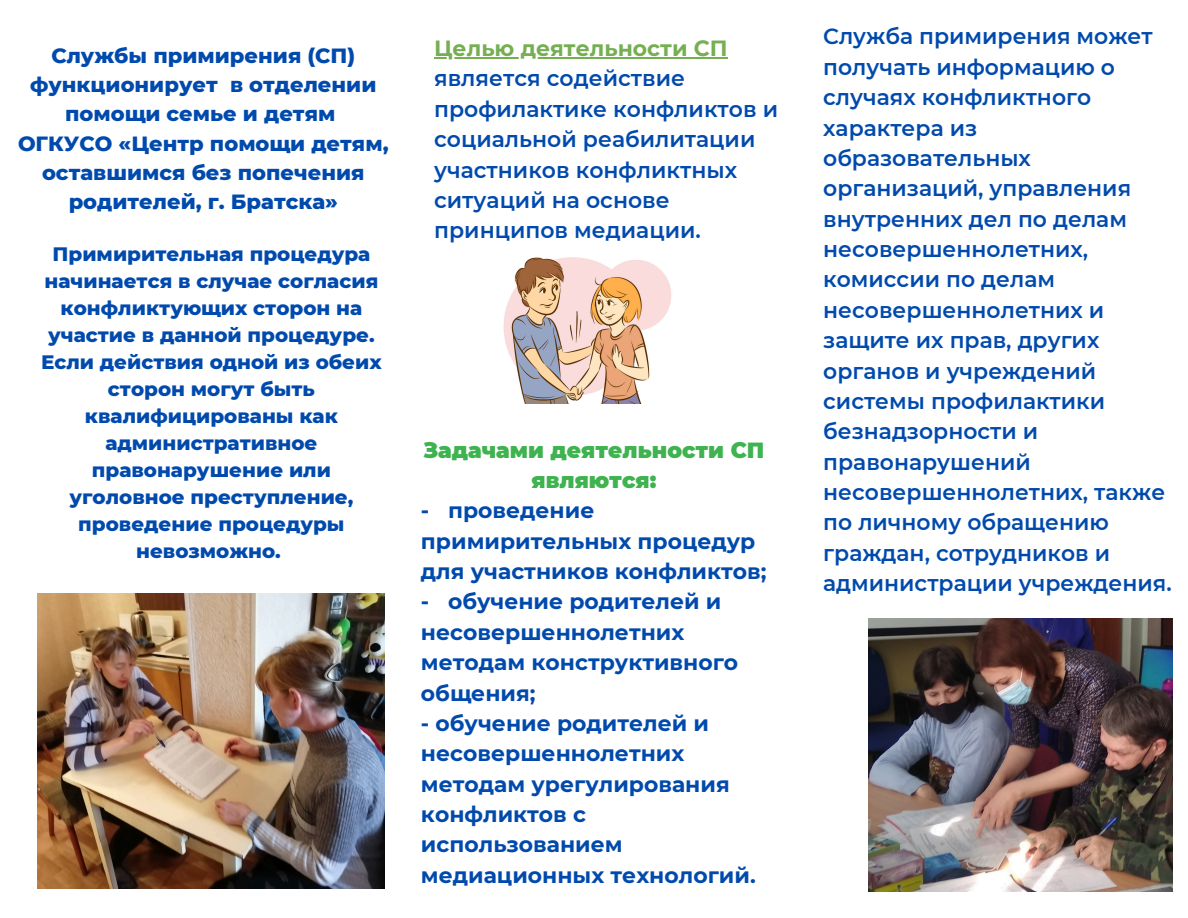
<style>
.page{position:relative;width:1188px;height:918px;background:#fff}
.page>*{position:absolute;margin:0;border:0;box-sizing:border-box;transform-origin:0 0}
.t1{font:600 21.9px/30.3px "Montserrat";color:#004aad}
.t2{font:700 21.9px/30.3px "Montserrat";color:#004aad}
.t3{font:900 21.9px/30.3px "Montserrat";color:#3eb34f;text-align:center}
.t4{font:800 21px/29.2px "Montserrat";color:#004aad;text-align:center}
.t5{font:800 19.8px/27px "Montserrat";color:#004aad;text-align:center}
.s1{font-weight:700;color:#75af52}
</style>
<div class="page">
<img style="left:38px;top:593px;width:346px;height:295px">
<img style="left:869px;top:618px;width:303px;height:273px">
<img style="left:503px;top:257px;width:169px;height:147px">
<hr style="left:434px;top:57px;width:294px;height:1px;background:#75af52">
<h1 class="t4" style="left:18px;top:41px;width:372px">Службы примирения (СП) функционирует в отделении помощи семье и детям<br>ОГКУСО «Центр помощи детям, оставшимся без попечения родителей, г. Братска»</h1>
<p class="t5" style="left:41px;top:241px;width:342px">Примирительная процедура начинается в случае согласия конфликтующих сторон на участие в данной процедуре.<br>Если действия одной из обеих сторон могут быть квалифицированы как административное правонарушение или уголовное преступление, проведение процедуры невозможно.</p>
<h1 class="t1" style="left:434px;top:33px;width:345px"><span class="s1">Целью деятельности СП </span>является содействие профилактике конфликтов и социальной реабилитации участников конфликтных ситуаций на основе принципов медиации.</h1>
<p class="t3" style="left:424px;top:435px;width:342px">Задачами деятельности СП являются:</p>
<p class="t2" style="left:421px;top:495px;width:347px">- проведение примирительных процедур для участников конфликтов;</p>
<p class="t2" style="left:421px;top:586px;width:319px">- обучение родителей и несовершеннолетних методам конструктивного общения;</p>
<p class="t2" style="left:421px;top:708px;width:336px">- обучение родителей и несовершеннолетних методам урегулирования конфликтов с использованием медиационных технологий.</p>
<h1 class="t1" style="left:823px;top:21px;width:350px">Служба примирения может получать информацию о случаях конфликтного характера из образовательных организаций, управления внутренних дел по делам несовершеннолетних, комиссии по делам несовершеннолетних и защите их прав, других органов и учреждений системы профилактики безнадзорности и правонарушений несовершеннолетних, также по личному обращению граждан, сотрудников и администрации учреждения.</h1>
</div>
